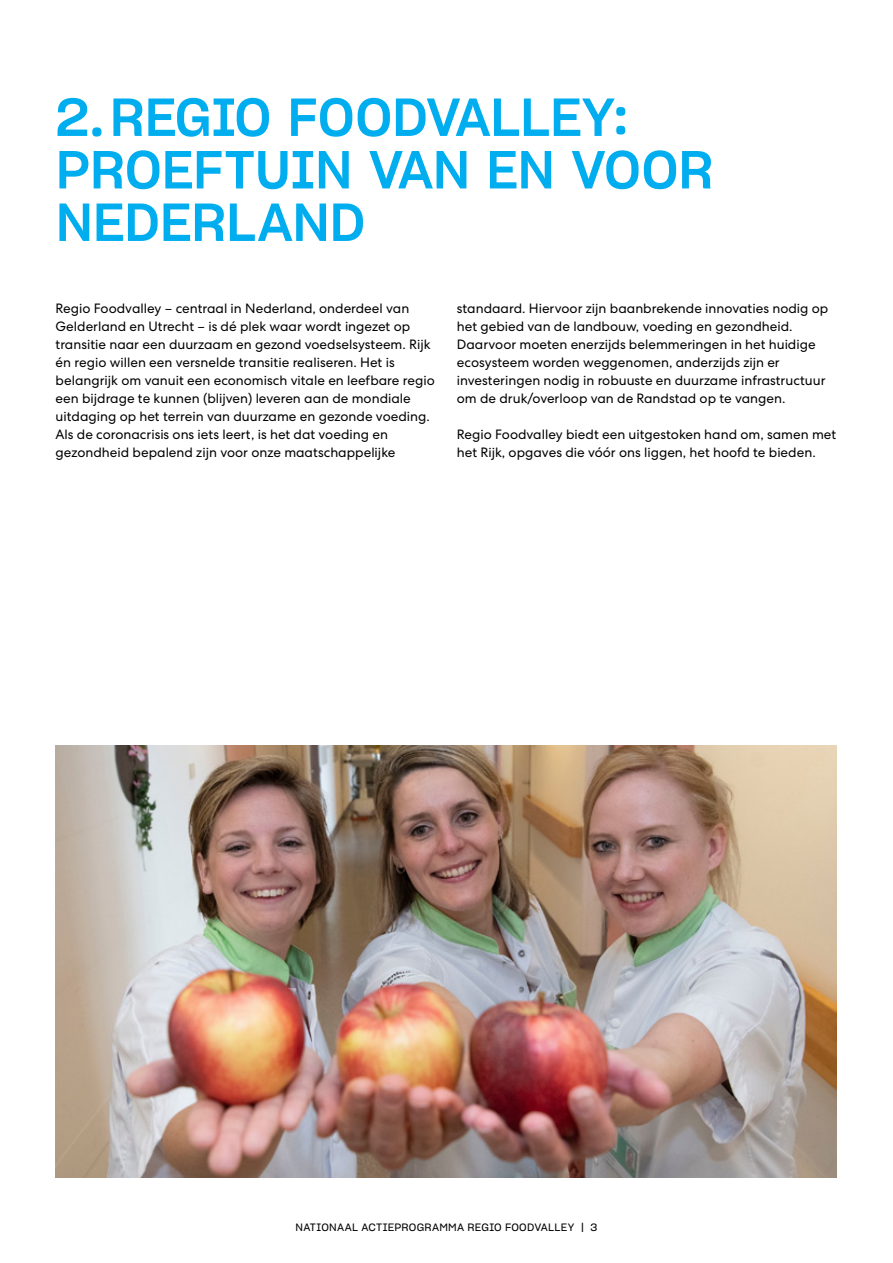
<style>
.page{position:relative;width:893px;height:1263px;background:#fff}
.page>*{position:absolute;margin:0;border:0;box-sizing:border-box;transform-origin:0 0}
.t1{font:52.5px/52.5px "Sharp Grotesk Medium 20";color:#00aeef}
.t2{font:13.5px/18px "Centra No 2";color:#000}
.t3{font:10.5px "Sharp Grotesk Book 20";letter-spacing:.025em;color:#000}
</style>
<div class="page">
<img style="left:56px;top:745px;width:781px;height:432px">
<h1 class="t1" style="left:56px;top:89px;width:659px">2.REGIO FOODVALLEY:<br>PROEFTUIN VAN EN VOOR<br>NEDERLAND</h1>
<p class="t2" style="left:56px;top:299px;width:381px">Regio Foodvalley – centraal in Nederland, onderdeel van Gelderland en Utrecht – is dé plek waar wordt ingezet op transitie naar een duurzaam en gezond voedselsysteem. Rijk én regio willen een versnelde transitie realiseren. Het is belangrijk om vanuit een economisch vitale en leefbare regio een bijdrage te kunnen (blijven) leveren aan de mondiale uitdaging op het terrein van duurzame en gezonde voeding.<br>Als de coronacrisis ons iets leert, is het dat voeding en gezondheid bepalend zijn voor onze maatschappelijke</p>
<p class="t2" style="left:457px;top:299px;width:373px">standaard. Hiervoor zijn baanbrekende innovaties nodig op het gebied van de landbouw, voeding en gezondheid.<br>Daarvoor moeten enerzijds belemmeringen in het huidige ecosysteem worden weggenomen, anderzijds zijn er investeringen nodig in robuuste en duurzame infrastructuur om de druk/overloop van de Randstad op te vangen.</p>
<p class="t2" style="left:457px;top:425px;width:381px">Regio Foodvalley biedt een uitgestoken hand om, samen met het Rijk, opgaves die vóór ons liggen, het hoofd te bieden.</p>
<p class="t3" style="left:295px;top:1219px;width:304px">NATIONAAL ACTIEPROGRAMMA REGIO FOODVALLEY | 3</p>
</div>
